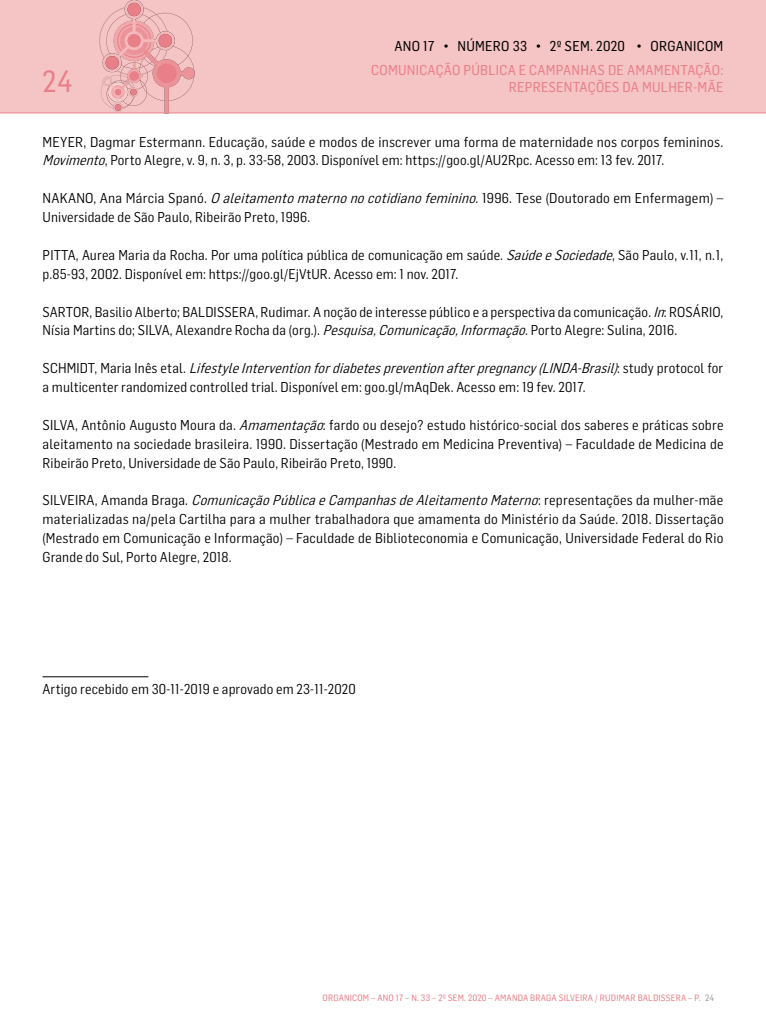
<style>
.page{position:relative;width:766px;height:1021px;background:#fff}
.page>*{position:absolute;margin:0;border:0;box-sizing:border-box;transform-origin:0 0}
.t1{font:30px "Flama Semicondensed Basic";color:#e97f89}
.t2{font:14px/18.9px "Flama Semicondensed";letter-spacing:.01em;color:#000}
.t3{font:14px "Flama Semicondensed Basic";letter-spacing:.02em;color:#e97f89}
.t4{font:14px "Flama Semicondensed Basic";letter-spacing:.02em;color:#000}
.t5{font:9px "Flama Semicondensed Basic";letter-spacing:.02em;color:#e97f89}
.s1{font-style:italic}
.s2{color:#9d9d9c}
</style>
<div class="page">
<div style="left:0;top:0;width:765px;height:113px;background:#f5c4c5"></div>
<svg style="left:99px;top:0;width:96px;height:113px;background:#edb1b4"></svg>
<hr style="left:43px;top:676px;width:105px;height:1px;background:#000">
<p class="t4" style="left:394px;top:37px;width:330px">ANO 17 • NÚMERO 33 • 2º SEM. 2020 • ORGANICOM</p>
<p class="t3" style="left:371px;top:61px;width:353px">COMUNICAÇÃO PÚBLICA E CAMPANHAS DE AMAMENTAÇÃO:</p>
<h1 class="t1" style="left:43px;top:62px;width:32px">24</h1>
<p class="t3" style="left:508px;top:78px;width:216px">REPRESENTAÇÕES DA MULHER-MÃE</p>
<p class="t2" style="left:43px;top:131px;width:682px">MEYER, Dagmar Estermann. Educação, saúde e modos de inscrever uma forma de maternidade nos corpos femininos.<br><span class="s1">Movimento</span>, Porto Alegre, v. 9, n. 3, p. 33-58, 2003. Disponível em: https://goo.gl/AU2Rpc. Acesso em: 13 fev. 2017.</p>
<p class="t2" style="left:43px;top:188px;width:682px">NAKANO, Ana Márcia Spanó. <span class="s1">O aleitamentomaternonocotidianofeminino</span>. 1996. Tese (Doutorado em Enfermagem) –<br>Universidade de São Paulo, Ribeirão Preto, 1996.</p>
<p class="t2" style="left:43px;top:245px;width:682px">PITTA, Aurea Maria da Rocha. Por uma política pública de comunicação em saúde. <span class="s1">SaúdeeSociedade</span>, São Paulo, v. 11, n. 1, p. 85-93, 2002. Disponível em: https://goo.gl/EjVtUR. Acesso em: 1 nov. 2017.</p>
<p class="t2" style="left:43px;top:301px;width:682px">SARTOR, Basilio Alberto; BALDISSERA, Rudimar. A noção de interesse público e a perspectiva da comunicação. <span class="s1">In</span>: ROSÁRIO,<br>Nísia Martins do; SILVA, Alexandre Rocha da (org.). <span class="s1">Pesquisa,Comunicação,Informação</span>. Porto Alegre: Sulina, 2016.</p>
<p class="t2" style="left:43px;top:358px;width:682px">S C H M I D T , M a r i a I n ê s e t a l . <span class="s1">LifestyleInterventionfordiabetespreventionafterpregnancy(LINDA-Brasil)</span>: s t u d y p r o t o c o l f o r a multicenter randomized controlled trial. Disponível em: goo.gl/mAqDek. Acesso em: 19 fev. 2017.</p>
<p class="t2" style="left:43px;top:415px;width:682px;text-align:justify">SILVA, Antônio Augusto Moura da. <span class="s1">Amamentação</span>: fardo ou desejo? estudo histórico-social dos saberes e práticas sobre aleitamento na sociedade brasileira. 1990. Dissertação (Mestrado em Medicina Preventiva) – Faculdade de Medicina de Ribeirão Preto, Universidade de São Paulo, Ribeirão Preto, 1990.</p>
<p class="t2" style="left:43px;top:490px;width:682px;text-align:justify">S I LV E I R A , A m a n d a B r a g a . <span class="s1">ComunicaçãoPúblicaeCampanhasdeAleitamentoMaterno</span>: r e p r e s e n t a ç õ e s d a m u l h e r - m ã e materializadas na/pela Cartilha para a mulher trabalhadora que amamenta do Ministério da Saúde. 2018. Dissertação (Mestrado em Comunicação e Informação) – Faculdade de Biblioteconomia e Comunicação, Universidade Federal do Rio Grande do Sul, Porto Alegre, 2018.</p>
<p class="t2" style="left:43px;top:679px;width:315px">Artigo recebido em 30-11-2019 e aprovado em 23-11-2020</p>
<p class="t5" style="left:322px;top:992px;width:184px">ORGANICOM – ANO 17 – N. 33 – 2º SEM. 2020 – AMAN</p>
<p class="t5" style="left:517px;top:992px;width:24px">DA BRAGA</p>
<p class="t5" style="left:558px;top:992px;width:22px">SILVEIRA</p>
<p class="t5" style="left:595px;top:992px;width:27px">/ RUDIMAR</p>
<p class="t5" style="left:637px;top:992px;width:26px">BALDISSERA</p>
<p class="t5" style="left:688px;top:992px;width:27px">– P. <span class="s2">24</span></p>
</div>
